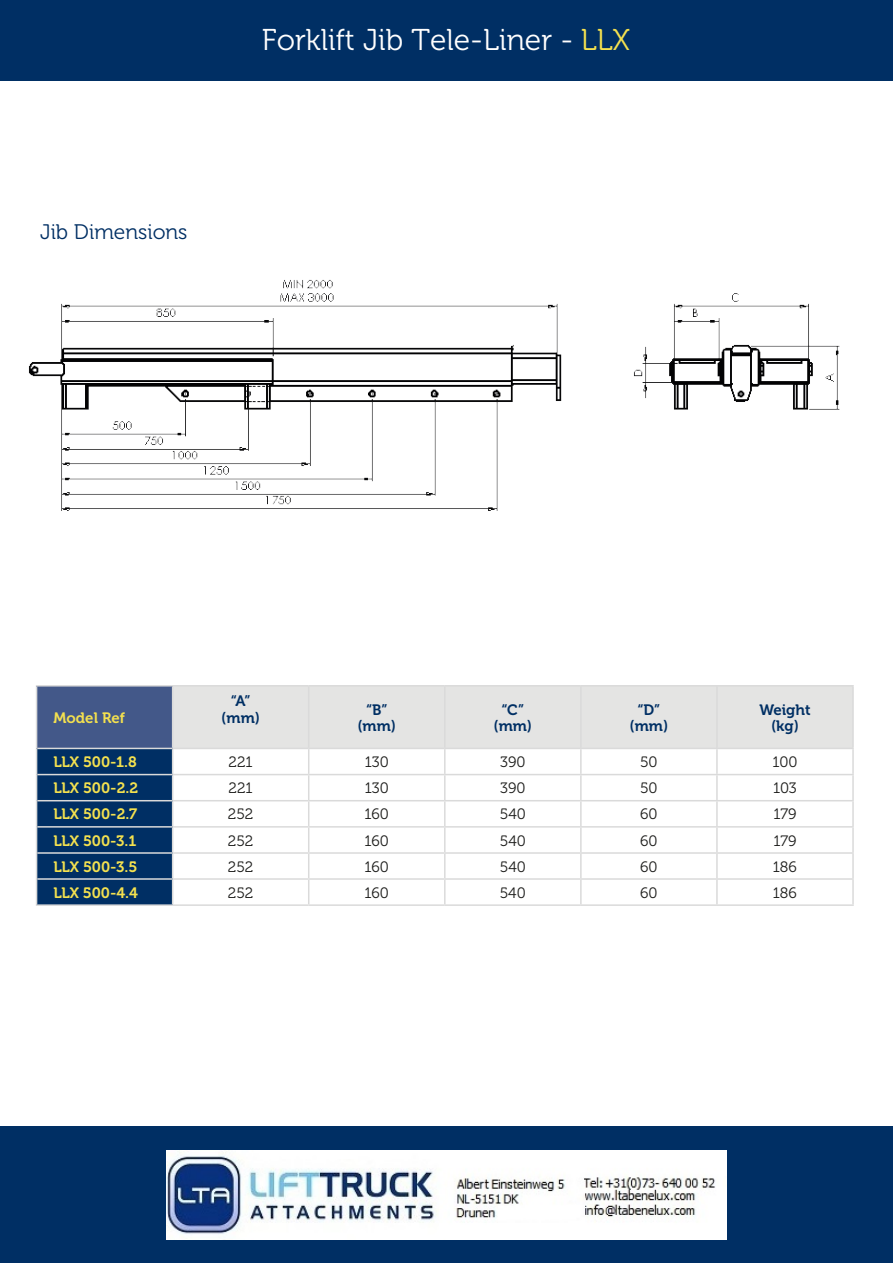
<style>
.page{position:relative;width:893px;height:1263px;background:#fff}
.page>*{position:absolute;margin:0;border:0;box-sizing:border-box;transform-origin:0 0}
.t1{font:30px "Museo 300";color:#fff}
.t2{font:21px "Museo 300";color:#002f64}
.t3{font:15px "Museo 300";letter-spacing:-.005em;color:#1d1d1b}
.t4{font:15px "Museo 700";color:#f4e14f}
.t5{font:15px "Museo 700";color:#002f64}
.s1{color:#f4e14f}
</style>
<div class="page">
<div style="left:0;top:0;width:893px;height:81px;background:#002f64"></div>
<div style="left:0;top:1127px;width:893px;height:136px;background:#002f64"></div>
<img style="left:29px;top:280px;width:811px;height:231px">
<hr style="left:36px;top:685px;width:136px;height:1px;background:#dadada">
<hr style="left:445px;top:685px;width:136px;height:1px;background:#dadada">
<hr style="left:581px;top:685px;width:136px;height:1px;background:#dadada">
<hr style="left:717px;top:685px;width:137px;height:1px;background:#dadada">
<hr style="left:852px;top:686px;width:2px;height:62px;background:#dadada">
<hr style="left:717px;top:748px;width:137px;height:1px;background:#dadada">
<hr style="left:852px;top:749px;width:2px;height:25px;background:#dadada">
<hr style="left:717px;top:774px;width:137px;height:1px;background:#dadada">
<hr style="left:852px;top:775px;width:2px;height:25px;background:#dadada">
<hr style="left:717px;top:800px;width:137px;height:1px;background:#dadada">
<hr style="left:852px;top:801px;width:2px;height:25px;background:#dadada">
<hr style="left:717px;top:826px;width:137px;height:2px;background:#dadada">
<hr style="left:852px;top:828px;width:2px;height:24px;background:#dadada">
<hr style="left:717px;top:852px;width:137px;height:2px;background:#dadada">
<hr style="left:852px;top:854px;width:2px;height:24px;background:#dadada">
<hr style="left:717px;top:878px;width:137px;height:2px;background:#dadada">
<hr style="left:852px;top:880px;width:2px;height:24px;background:#dadada">
<hr style="left:173px;top:904px;width:136px;height:2px;background:#dadada">
<hr style="left:309px;top:904px;width:136px;height:2px;background:#dadada">
<hr style="left:445px;top:904px;width:136px;height:2px;background:#dadada">
<hr style="left:581px;top:904px;width:136px;height:2px;background:#dadada">
<hr style="left:717px;top:904px;width:137px;height:2px;background:#dadada">
<hr style="left:172px;top:685px;width:137px;height:1px;background:#dadada">
<hr style="left:309px;top:685px;width:136px;height:1px;background:#dadada">
<svg style="left:36px;top:686px;width:817px;height:219px"></svg>
<hr style="left:37px;top:748px;width:136px;height:1px;background:#dadada">
<hr style="left:37px;top:774px;width:136px;height:1px;background:#dadada">
<hr style="left:37px;top:800px;width:136px;height:1px;background:#dadada">
<hr style="left:37px;top:826px;width:136px;height:2px;background:#dadada">
<hr style="left:37px;top:852px;width:136px;height:2px;background:#dadada">
<hr style="left:37px;top:878px;width:136px;height:2px;background:#dadada">
<hr style="left:36px;top:904px;width:137px;height:2px;background:#dadada">
<img style="left:167px;top:1150px;width:559px;height:89px">
<p class="t2" style="left:40px;top:220px;width:149px">Jib Dimensions</p>
<h1 class="t1" style="left:262px;top:24px;width:370px">Forklift Jib Tele-Liner - <span class="s1">LLX</span></h1>
<p class="t4" style="left:54px;top:709px;width:73px">Model Ref</p>
<p class="t5" style="left:231px;top:693px;width:21px">“A”</p>
<p class="t5" style="left:221px;top:709px;width:40px">(mm)</p>
<p class="t5" style="left:366px;top:701px;width:23px">“B”</p>
<p class="t5" style="left:357px;top:717px;width:40px">(mm)</p>
<p class="t5" style="left:501px;top:701px;width:24px">“C”</p>
<p class="t5" style="left:493px;top:717px;width:40px">(mm)</p>
<p class="t5" style="left:637px;top:701px;width:24px">“D”</p>
<p class="t5" style="left:629px;top:717px;width:40px">(mm)</p>
<p class="t5" style="left:759px;top:701px;width:53px">Weight</p>
<p class="t5" style="left:771px;top:717px;width:29px">(kg)</p>
<p class="t4" style="left:54px;top:754px;width:85px">LLX 500-1.8</p>
<p class="t3" style="left:229px;top:754px;width:26px">221</p>
<p class="t3" style="left:365px;top:754px;width:26px">130</p>
<p class="t3" style="left:500px;top:754px;width:27px">390</p>
<p class="t3" style="left:640px;top:754px;width:19px">50</p>
<p class="t3" style="left:772px;top:754px;width:26px">100</p>
<p class="t4" style="left:54px;top:780px;width:86px">LLX 500-2.2</p>
<p class="t3" style="left:229px;top:780px;width:26px">221</p>
<p class="t3" style="left:365px;top:780px;width:26px">130</p>
<p class="t3" style="left:500px;top:780px;width:27px">390</p>
<p class="t3" style="left:640px;top:780px;width:19px">50</p>
<p class="t3" style="left:773px;top:780px;width:25px">103</p>
<p class="t4" style="left:54px;top:806px;width:85px">LLX 500-2.7</p>
<p class="t3" style="left:228px;top:806px;width:27px">252</p>
<p class="t3" style="left:365px;top:806px;width:26px">160</p>
<p class="t3" style="left:500px;top:806px;width:27px">540</p>
<p class="t3" style="left:640px;top:806px;width:19px">60</p>
<p class="t3" style="left:773px;top:806px;width:24px">179</p>
<p class="t4" style="left:54px;top:832px;width:84px">LLX 500-3.1</p>
<p class="t3" style="left:228px;top:832px;width:27px">252</p>
<p class="t3" style="left:365px;top:832px;width:26px">160</p>
<p class="t3" style="left:500px;top:832px;width:27px">540</p>
<p class="t3" style="left:640px;top:832px;width:19px">60</p>
<p class="t3" style="left:773px;top:832px;width:24px">179</p>
<p class="t4" style="left:54px;top:858px;width:85px">LLX 500-3.5</p>
<p class="t3" style="left:228px;top:858px;width:27px">252</p>
<p class="t3" style="left:365px;top:858px;width:26px">160</p>
<p class="t3" style="left:500px;top:858px;width:27px">540</p>
<p class="t3" style="left:640px;top:858px;width:19px">60</p>
<p class="t3" style="left:773px;top:858px;width:25px">186</p>
<p class="t4" style="left:54px;top:884px;width:86px">LLX 500-4.4</p>
<p class="t3" style="left:228px;top:884px;width:27px">252</p>
<p class="t3" style="left:365px;top:884px;width:26px">160</p>
<p class="t3" style="left:500px;top:884px;width:27px">540</p>
<p class="t3" style="left:640px;top:884px;width:19px">60</p>
<p class="t3" style="left:773px;top:884px;width:25px">186</p>
</div>
